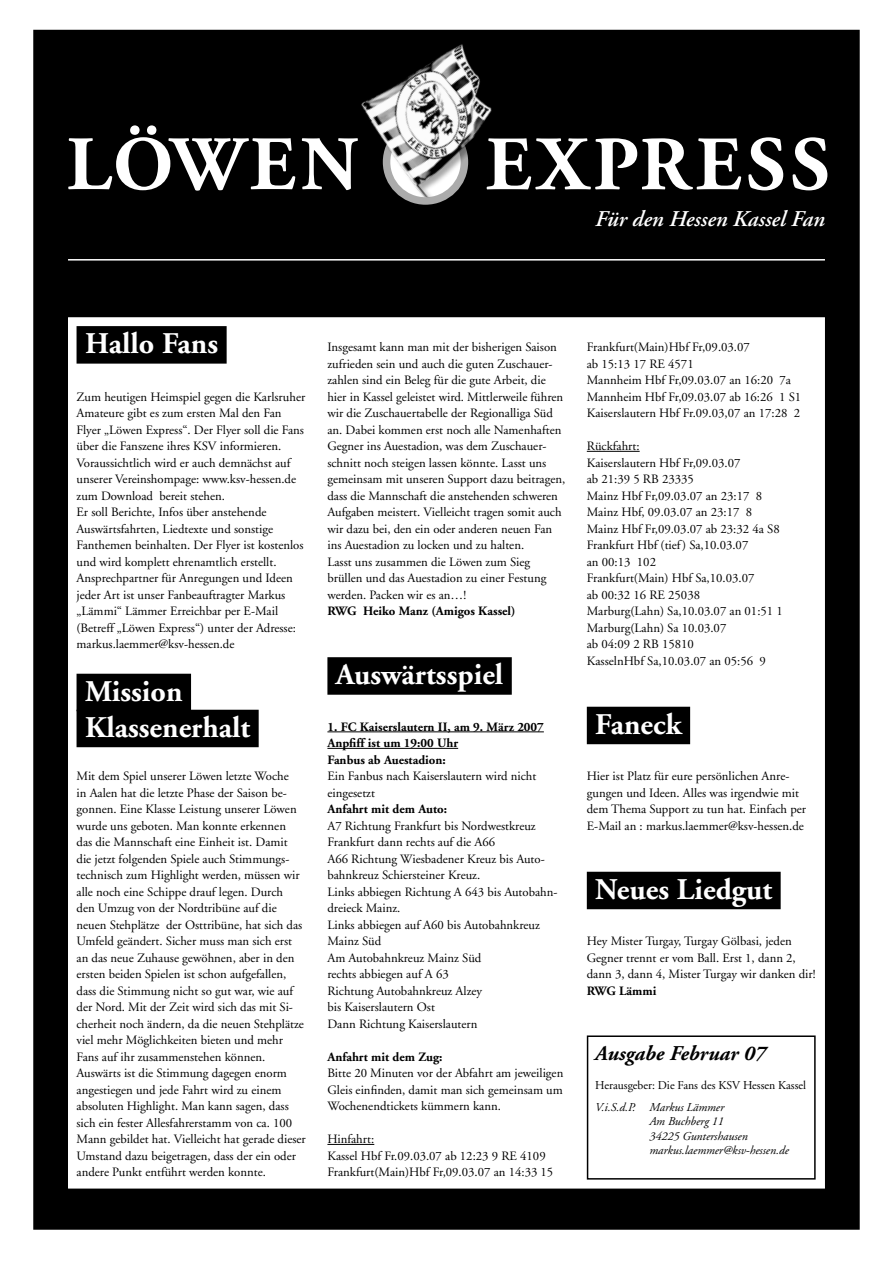
<style>
.page{position:relative;width:893px;height:1263px;background:#fff}
.page>*{position:absolute;margin:0;border:0;box-sizing:border-box;transform-origin:0 0}
.t1{font:700 30px/36px "Adobe Garamond";color:#fff}
.t2{font:italic 600 22.5px "Adobe Garamond Pro";color:#fff}
.t3{font:italic 700 21px "Adobe Garamond";color:#000}
.t4{font:12.75px/16.5px "Adobe Garamond";color:#000}
.t5{font:700 12.75px/16.5px "Adobe Garamond";color:#000}
.t6{font:italic 12px/14.4px "Adobe Garamond";color:#000}
.t7{font:12px "Adobe Garamond";color:#000}
</style>
<div class="page">
<div style="left:34px;top:31px;width:825px;height:1198px;background:#000"></div>
<div style="left:69px;top:318px;width:755px;height:870px;background:#fff"></div>
<svg style="left:68px;top:125px;width:759px;height:66px"></svg>
<hr style="left:68px;top:259px;width:757px;height:2px;background:#fff">
<div style="left:77px;top:326px;width:150px;height:38px;background:#000"></div>
<div style="left:77px;top:674px;width:114px;height:37px;background:#000"></div>
<div style="left:77px;top:710px;width:182px;height:37px;background:#000"></div>
<div style="left:327px;top:657px;width:185px;height:38px;background:#000"></div>
<hr style="left:327px;top:731px;width:217px;height:1px;background:#000">
<hr style="left:327px;top:748px;width:131px;height:1px;background:#000">
<hr style="left:327px;top:1144px;width:47px;height:1px;background:#000">
<hr style="left:587px;top:451px;width:53px;height:1px;background:#000">
<div style="left:587px;top:707px;width:103px;height:37px;background:#000"></div>
<div style="left:587px;top:872px;width:194px;height:37px;background:#000"></div>
<div style="left:587px;top:1035px;width:229px;height:144px;border:2px solid #000"></div>
<div style="left:383px;top:119px;width:85px;height:86px;border:8px solid #ababab;border-radius:50%"></div>
<img style="left:346px;top:29px;width:241px;height:168px">
<h2 class="t2" style="left:595px;top:206px;width:231px">Für den Hessen Kassel Fan</h2>
<h1 class="t1" style="left:85px;top:326px;width:135px">Hallo Fans</h1>
<p class="t4" style="left:77px;top:389px;width:230px">Zum heutigen Heimspiel gegen die Karlsruher Amateure gibt es zum ersten Mal den Fan Flyer „Löwen Express“. Der Flyer soll die Fans über die Fanszene ihres KSV informieren.<br>Voraussichtlich wird er auch demnächst auf unserer Vereinshompage: www.ksv-hessen.de zum Download bereit stehen.<br>Er soll Berichte, Infos über anstehende Aus-wärtsfahrten, Liedtexte und sonstige Fanthemen beinhalten. Der Flyer ist kostenlos und wird komplett ehrenamtlich erstellt.<br>Ansprechpartner für Anregungen und Ideen jeder Art ist unser Fanbeauftragter Markus „Lämmi“ Lämmer Erreichbar per E-Mail (Betreff „Löwen Express“) unter der Adresse: markus.laemmer@ksv-hessen.de</p>
<h1 class="t1" style="left:85px;top:674px;width:167px">Mission<br>Klassenerhalt</h1>
<p class="t4" style="left:77px;top:768px;width:231px">Mit dem Spiel unserer Löwen letzte Woche<br>in Aalen hat die letzte Phase der Saison be&shy;gonnen. Eine Klasse Leistung unserer Löwen wurde uns geboten. Man konnte erkennen<br>das die Mannschaft eine Einheit ist. Damit<br>die jetzt folgenden Spiele auch Stimmungs&shy;technisch zum Highlight werden, müssen wir alle noch eine Schippe drauf legen. Durch<br>den Umzug von der Nordtribüne auf die neuen Stehplätze der Osttribüne, hat sich das Umfeld geändert. Sicher muss man sich erst an das neue Zuhause gewöhnen, aber in den ersten beiden Spielen ist schon aufgefallen, dass die Stimmung nicht so gut war, wie auf der Nord. Mit der Zeit wird sich das mit Si&shy;cherheit noch ändern, da die neuen Stehplätze viel mehr Möglichkeiten bieten und mehr Fans auf ihr zusammenstehen können.<br>Auswärts ist die Stimmung dagegen enorm angestiegen und jede Fahrt wird zu einem absoluten Highlight. Man kann sagen, dass sich ein fester Allesfahrerstamm von ca. 100<br>Mann gebildet hat. Vielleicht hat gerade dieser Umstand dazu beigetragen, dass der ein oder andere Punkt entführt werden konnte.</p>
<p class="t4" style="left:327px;top:339px;width:239px">Insgesamt kann man mit der bisherigen Saison zufrieden sein und auch die guten Zu-schauer&shy;zahlen sind ein Beleg für die gute Arbeit, die hier in Kassel geleistet wird. Mittlerweile führen wir die Zuschauertabelle der Regionalliga Süd an. Dabei kommen erst noch alle Namen-haften Gegner ins Auestadion, was dem Zuschauer&shy;schnitt noch steigen lassen könnte. Lasst uns gemeinsam mit unseren Support dazu beitragen, dass die Mannschaft die anstehenden schweren Aufgaben meistert. Vielleicht tragen somit auch wir dazu bei, den ein oder anderen neuen Fan ins Auestadion zu locken und zu halten.<br>Lasst uns zusammen die Löwen zum Sieg brüllen und das Auestadion zu einer Festung werden. Packen wir es an…!</p>
<p class="t5" style="left:327px;top:603px;width:190px">RWG Heiko Manz (Amigos Kassel)</p>
<h1 class="t1" style="left:336px;top:657px;width:169px">Auswärtsspiel</h1>
<p class="t5" style="left:327px;top:718px;width:218px">1. FC Kaiserslautern II, am 9. März 2007<br>Anpfiff ist um 19:00 Uhr<br>Fanbus ab Auestadion:</p>
<p class="t4" style="left:327px;top:768px;width:210px">Ein Fanbus nach Kaiserslautern wird nicht eingesetzt</p>
<p class="t5" style="left:327px;top:801px;width:121px">Anfahrt mit dem Auto:</p>
<p class="t4" style="left:327px;top:818px;width:232px">A7 Richtung Frankfurt bis Nordwestkreuz<br>Frankfurt dann rechts auf die A66<br>A66 Richtung Wiesbadener Kreuz bis Auto&shy;bahnkreuz Schiersteiner Kreuz.<br>Links abbiegen Richtung A 643 bis Autobahn&shy;dreieck Mainz.<br>Links abbiegen auf A60 bis Autobahnkreuz<br>Mainz Süd<br>Am Autobahnkreuz Mainz Süd<br>rechts abbiegen auf A 63<br>Richtung Autobahnkreuz Alzey<br>bis Kaiserslautern Ost<br>Dann Richtung Kaiserslautern</p>
<p class="t5" style="left:327px;top:1048px;width:117px">Anfahrt mit dem Zug:</p>
<p class="t4" style="left:327px;top:1065px;width:237px;text-align:justify">Bitte 20 Minuten vor der Abfahrt am jeweiligen Gleis einfinden, damit man sich gemeinsam um Wochenendtickets kümmern kann.</p>
<p class="t4" style="left:327px;top:1131px;width:227px">Hinfahrt:<br>Kassel Hbf Fr.09.03.07 ab 12:23 9 RE 4109<br>Frankfurt(Main)Hbf Fr,09.03.07 an 14:33 15</p>
<p class="t4" style="left:587px;top:339px;width:216px">Frankfurt(Main)Hbf Fr,09.03.07<br>ab 15:13 17 RE 4571<br>Mannheim Hbf Fr,09.03.07 an 16:20 7a Mannheim Hbf Fr,09.03.07 ab 16:26 1 S1<br>Kaiserslautern Hbf Fr.09.03,07 an 17:28 2</p>
<p class="t4" style="left:587px;top:438px;width:198px">Rückfahrt:<br>Kaiserslautern Hbf Fr,09.03.07<br>ab 21:39 5 RB 23335<br>Mainz Hbf Fr,09.03.07 an 23:17 8<br>Mainz Hbf, 09.03.07 an 23:17 8<br>Mainz Hbf Fr,09.03.07 ab 23:32 4a S8<br>Frankfurt Hbf (tief) Sa,10.03.07<br>an 00:13 102<br>Frankfurt(Main) Hbf Sa,10.03.07<br>ab 00:32 16 RE 25038<br>Marburg(Lahn) Sa,10.03.07 an 01:51 1<br>Marburg(Lahn) Sa 10.03.07<br>ab 04:09 2 RB 15810<br>KasselnHbf Sa,10.03.07 an 05:56 9</p>
<h1 class="t1" style="left:595px;top:707px;width:88px">Faneck</h1>
<p class="t4" style="left:587px;top:768px;width:221px">Hier ist Platz für eure persönlichen Anre&shy;gungen und Ideen. Alles was irgendwie mit dem Thema Support zu tun hat. Einfach per E-Mail an : markus.laemmer@ksv-hessen.de</p>
<h1 class="t1" style="left:595px;top:872px;width:178px">Neues Liedgut</h1>
<p class="t4" style="left:587px;top:933px;width:230px">Hey Mister Turgay, Turgay Gölbasi, jeden<br>Gegner trennt er vom Ball. Erst 1, dann 2, dann 3, dann 4, Mister Turgay wir danken dir!</p>
<p class="t5" style="left:587px;top:982px;width:71px">RWG Lämmi</p>
<h3 class="t3" style="left:595px;top:1042px;width:172px">Ausgabe Februar 07</h3>
<p class="t7" style="left:595px;top:1079px;width:212px">Herausgeber: Die Fans des KSV Hessen Kassel</p>
<p class="t6" style="left:649px;top:1100px;width:141px;text-indent:-54px">V.i.S.d.P. Markus Lämmer<br>Am Buchberg 11<br>34225 Guntershausen markus.laemmer@ksv-hessen.de</p>
</div>
